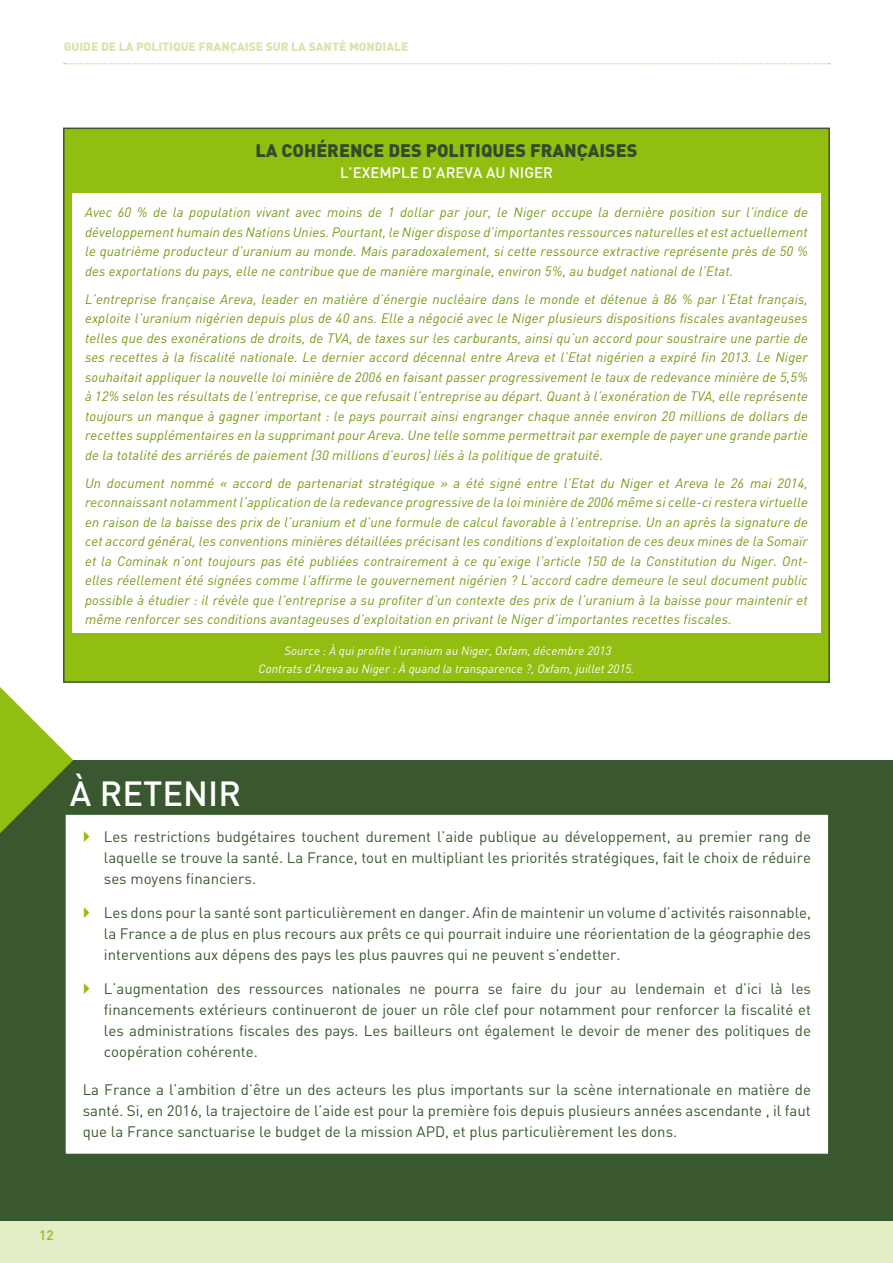
<style>
.page{position:relative;width:893px;height:1263px;background:#fff}
.page>*{position:absolute;margin:0;border:0;box-sizing:border-box;transform-origin:0 0}
.t1{font:500 34.5px "DIN";color:#fff}
.t2{font:900 18px "DIN";color:#344a2a}
.t3{font:15px/21px "DIN";color:#39582f;text-align:justify}
.t4{font:500 15px "DIN";color:#fff}
.t5{font:italic 13.5px/19.5px "DIN";letter-spacing:.01em;color:#759b15;text-align:justify}
.t6{font:500 13.5px "DIN";color:#92bd11}
.t7{font:italic 12px/18px "DIN";color:#fff;text-align:center}
.t8{font:900 12px "DIN";color:#d8e5af}
</style>
<div class="page">
<svg style="left:64px;top:63px;width:766px;height:1px"></svg>
<div style="left:0;top:1220px;width:893px;height:43px;background:#e2ecc5"></div>
<div style="left:64px;top:128px;width:765px;height:554px;background:#92bd11"></div>
<div style="left:72px;top:193px;width:749px;height:440px;background:#fff"></div>
<div style="left:0;top:759px;width:893px;height:461px;background:#39582f"></div>
<div style="left:64px;top:812px;width:766px;height:343px;background:#fff"></div>
<div style="left:63px;top:810px;width:768px;height:347px;border:3px solid #39582f"></div>
<div style="left:64px;top:772px;width:766px;height:41px;background:#39582f"></div>
<div style="left:63px;top:770px;width:768px;height:45px;border:3px solid #39582f"></div>
<svg style="left:0;top:687px;width:73px;height:146px"></svg>
<p class="t8" style="left:64px;top:39px;width:338px">GUIDE DE LA POLITIQUE FRANÇAISE SUR LA SANTÉ MON DIALE</p>
<h2 class="t2" style="left:256px;top:138px;width:213px">LA COHÉRENCE DES POLITIQ</h2>
<h2 class="t2" style="left:493px;top:138px;width:50px">UES FRA</h2>
<h2 class="t2" style="left:564px;top:138px;width:23px">NÇAIS</h2>
<h2 class="t2" style="left:616px;top:138px;width:22px">ES</h2>
<p class="t4" style="left:340px;top:163px;width:214px">L’EXEMPLE D’AREVA AU N IGER</p>
<p class="t5" style="left:85px;top:202px;width:724px">Avec 60 % de la population vivant avec moins de 1 dollar par jour, le Niger occupe la dernière position sur l’indice de développement humain des Nations Unies. Pourtant, le Niger dispose d’importantes ressources naturelles et est actuellement le quatrième producteur d’uranium au monde. Mais paradoxalement, si cette ressource extractive représente près de 50 % des exportations du pays, elle ne contribue que de manière marginale, environ 5%, au budget national de l’Etat.</p>
<p class="t5" style="left:85px;top:289px;width:724px">L’entreprise française Areva, leader en matière d’énergie nucléaire dans le monde et détenue à 86 % par l’Etat français, exploite l’uranium nigérien depuis plus de 40 ans. Elle a négocié avec le Niger plusieurs dispositions fiscales avantageuses telles que des exonérations de droits, de TVA, de taxes sur les carburants, ainsi qu’un accord pour soustraire une partie de ses recettes à la fiscalité nationale. Le dernier accord décennal entre Areva et l’Etat nigérien a expiré fin 2013. Le Niger souhaitait appliquer la nouvelle loi minière de 2006 en faisant passer progressivement le taux de redevance minière de 5,5% à 12% selon les résultats de l’entreprise, ce que refusait l’entreprise au départ. Quant à l’exonération de TVA, elle représente toujours un manque à gagner important : le pays pourrait ainsi engranger chaque année environ 20 millions de dollars de recettes supplémentaires en la supprimant pour Areva. Une telle somme permettrait par exemple de payer une grande partie de la totalité des arriérés de paiement (30 millions d’euros) liés à la politique de gratuité.</p>
<p class="t5" style="left:85px;top:473px;width:724px">Un document nommé « accord de partenariat stratégique » a été signé entre l’Etat du Niger et Areva le 26 mai 2014, reconnaissant notamment l’application de la redevance progressive de la loi minière de 2006 même si celle-ci restera virtuelle en raison de la baisse des prix de l’uranium et d’une formule de calcul favorable à l’entreprise. Un an après la signature de cet accord général, les conventions minières détaillées précisant les conditions d’exploitation de ces deux mines de la Somaïr et la Cominak n’ont toujours pas été publiées contrairement à ce qu’exige l’article 150 de la Constitution du Niger. Ont&shy;elles réellement été signées comme l’affirme le gouvernement nigérien ? L’accord cadre demeure le seul document public possible à étudier : il révèle que l’entreprise a su profiter d’un contexte des prix de l’uranium à la baisse pour maintenir et même renforcer ses conditions avantageuses d’exploitation en privant le Niger d’importantes recettes fiscales.</p>
<p class="t7" style="left:259px;top:641px;width:377px">Source : À qui profite l’uranium au Niger, Oxfam, décembre 2013<br>Contrats d’Areva au Niger : À quand la transparence ?, Oxfam, juillet 2015.</p>
<h1 class="t1" style="left:70px;top:772px;width:51px">À RETENIR</h1>
<p class="t3" style="left:104px;top:826px;width:709px">Les restrictions budgétaires touchent durement l’aide publique au développement, au premier rang de laquelle se trouve la santé. La France, tout en multipliant les priorités stratégiques, fait le choix de réduire ses moyens financiers.</p>
<p class="t3" style="left:104px;top:902px;width:709px">Les dons pour la santé sont particulièrement en danger. Afin de maintenir un volume d’activités raisonnable, la France a de plus en plus recours aux prêts ce qui pourrait induire une réorientation de la géographie des interventions aux dépens des pays les plus pauvres qui ne peuvent s’endetter.</p>
<p class="t3" style="left:104px;top:977px;width:709px">L’augmentation des ressources nationales ne pourra se faire du jour au lendemain et d’ici là les financements extérieurs continueront de jouer un rôle clef pour notamment pour renforcer la fiscalité et les administrations fiscales des pays. Les bailleurs ont également le devoir de mener des politiques de coopération cohérente.</p>
<p class="t3" style="left:83px;top:1078px;width:730px">La France a l’ambition d’être un des acteurs les plus importants sur la scène internationale en matière de santé. Si, en 2016, la trajectoire de l’aide est pour la première fois depuis plusieurs années ascendante , il faut que la France sanctuarise le budget de la mission APD, et plus particulièrement les dons.</p>
<p class="t6" style="left:39px;top:1226px;width:16px">12</p>
</div>
